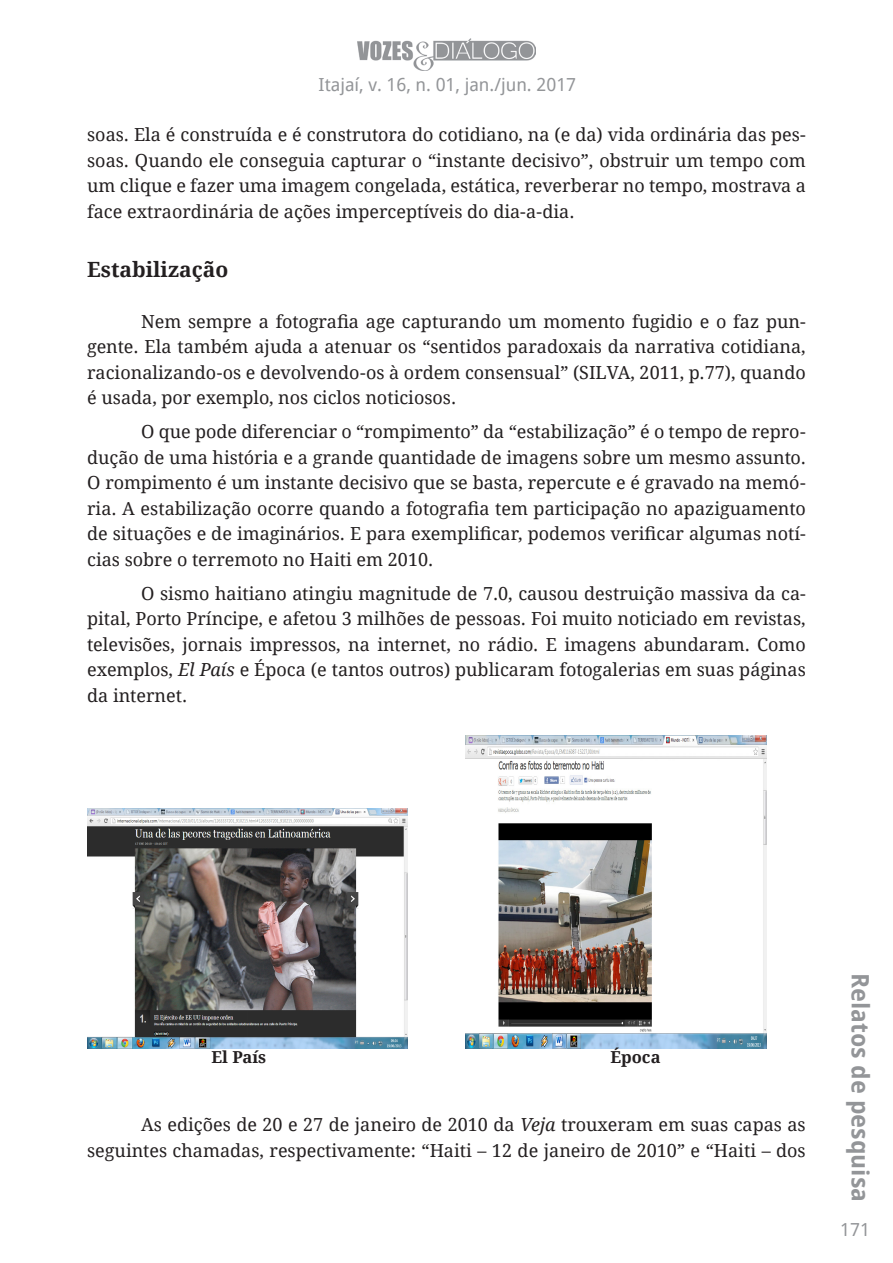
<style>
.page{position:relative;width:893px;height:1263px;background:#fff}
.page>*{position:absolute;margin:0;border:0;box-sizing:border-box;transform-origin:0 0}
.t1{font:700 24px "Droid Sans";color:#939598}
.Entretítulo{font:700 21px "Droid Serif";color:#231f20}
.Corpo_de_texto{font:18px/25.5px "Droid Serif";color:#231f20;text-align:justify}
.Nota_de_rodapé{font:18px/25.5px "Droid Serif";color:#231f20;text-align:justify}
.t2{font:18px "Droid Sans";color:#939598}
.Legenda{font:700 16.5px "Droid Serif";color:#231f20}
.s1{font-style:italic}
</style>
<div class="page">
<img style="left:357px;top:38px;width:179px;height:33px">
<img style="left:87px;top:808px;width:320px;height:240px">
<img style="left:466px;top:735px;width:300px;height:313px">
<p class="t2" style="left:319px;top:72px;width:259px">Itajaí, v. 16, n. 01, jan./jun. 2017</p>
<p class="Nota_de_rodapé" style="left:87px;top:122px;width:720px">soas. Ela é construída e é construtora do cotidiano, na (e da) vida ordinária das pes&shy;soas. Quando ele conseguia capturar o “instante decisivo”, obstruir um tempo com um clique e fazer uma imagem congelada, estática, reverberar no tempo, mostrava a face extraordinária de ações imperceptíveis do dia-a-dia.</p>
<p class="Entretítulo" style="left:87px;top:256px;width:143px">Estabilização</p>
<p class="Corpo_de_texto" style="left:87px;top:308px;width:720px;text-indent:54px">Nem sempre a fotografia age capturando um momento fugidio e o faz pun&shy;gente. Ela também ajuda a atenuar os “sentidos paradoxais da narrativa cotidiana, racionalizando-os e devolvendo-os à ordem consensual” (SILVA, 2011, p.77), quando é usada, por exemplo, nos ciclos noticiosos.</p>
<p class="Corpo_de_texto" style="left:87px;top:419px;width:720px;text-indent:54px">O que pode diferenciar o “rompimento” da “estabilização” é o tempo de repro&shy;dução de uma história e a grande quantidade de imagens sobre um mesmo assunto.<br>O rompimento é um instante decisivo que se basta, repercute e é gravado na memó&shy;ria. A estabilização ocorre quando a fotografia tem participação no apaziguamento de situações e de imaginários. E para exemplificar, podemos verificar algumas notí&shy;cias sobre o terremoto no Haiti em 2010.</p>
<p class="Corpo_de_texto" style="left:87px;top:580px;width:720px;text-indent:54px">O sismo haitiano atingiu magnitude de 7.0, causou destruição massiva da ca&shy;pital, Porto Príncipe, e afetou 3 milhões de pessoas. Foi muito noticiado em revistas, televisões, jornais impressos, na internet, no rádio. E imagens abundaram. Como exemplos, <span class="s1">El País</span> e Época (e tantos outros) publicaram fotogalerias em suas páginas da internet.</p>
<p class="Legenda" style="left:212px;top:1047px;width:56px">El País</p>
<p class="Legenda" style="left:610px;top:1047px;width:52px">Época</p>
<p class="Corpo_de_texto" style="left:87px;top:1112px;width:720px;text-align:right">As edições de 20 e 27 de janeiro de 2010 da <span class="s1">Veja</span> trouxeram em suas capas as seguintes chamadas, respectivamente: “Haiti – 12 de janeiro de 2010” e “Haiti – dos</p>
<h1 class="t1" style="left:877px;top:973px;width:231px;rotate:90deg">Relatos de pesquisa</h1>
<p class="t2" style="left:840px;top:1217px;width:31px">171</p>
</div>
